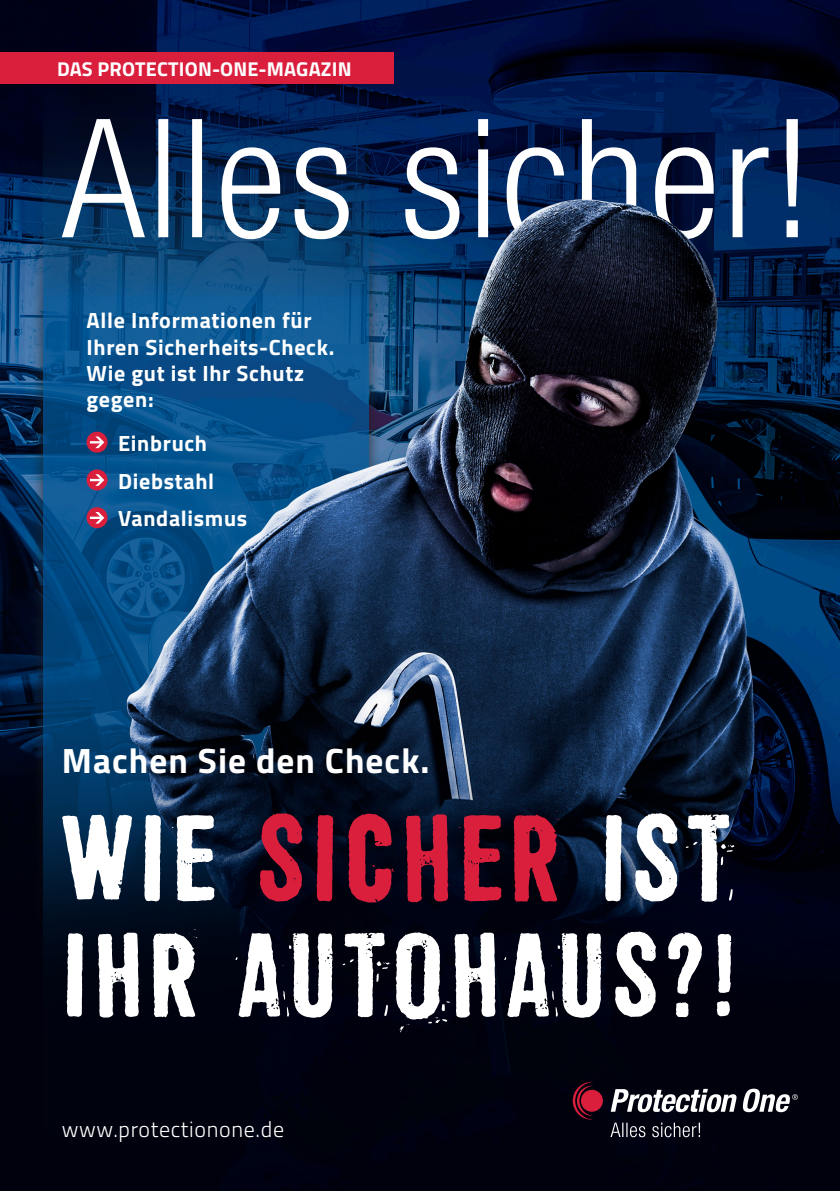
<style>
.page{position:relative;width:840px;height:1191px;background:#fff}
.page>*{position:absolute;margin:0;border:0;box-sizing:border-box;transform-origin:0 0}
.t1{font:121.2px "Shoemaker";letter-spacing:.04em;color:#fff}
.t2{font:117.2px "Shoemaker";letter-spacing:.04em;color:#fff}
.t3{font:700 35.2px "Titillium";letter-spacing:.03em;color:#fff}
.t4{font:700 22px/26.4px "Titillium";letter-spacing:.03em;color:#fff}
.t5{font:300 22px "Titillium";letter-spacing:.03em;color:#fff}
.t6{font:700 20px "Titillium";letter-spacing:.01em;color:#fff}
.s1{color:#da1f3d}
</style>
<div class="page">
<img style="left:0;top:0;width:839px;height:193px">
<svg style="left:43px;top:0;width:326px;height:193px;background:#00113b"></svg>
<svg style="left:62px;top:119px;width:735px;height:74px"></svg>
<img style="left:0;top:193px;width:839px;height:998px">
<svg style="left:610px;top:1088px;width:187px;height:24px"></svg>
<div style="left:580px;top:1089px;width:22px;height:22px;background:#da1f3d;border-radius:50%"></div>
<svg style="left:572px;top:1081px;width:21px;height:38px"></svg>
<svg style="left:610px;top:1122px;width:89px;height:15px"></svg>
<div style="left:0;top:52px;width:393px;height:32px;background:#da1f3d"></div>
<div style="left:86px;top:432px;width:21px;height:21px;background:#da1f3d;border-radius:50%"></div>
<svg style="left:90px;top:436px;width:14px;height:12px"></svg>
<div style="left:86px;top:469px;width:21px;height:21px;background:#da1f3d;border-radius:50%"></div>
<svg style="left:90px;top:474px;width:14px;height:12px"></svg>
<div style="left:86px;top:507px;width:21px;height:21px;background:#da1f3d;border-radius:50%"></div>
<svg style="left:90px;top:512px;width:14px;height:11px"></svg>
<p class="t6" style="left:57px;top:53px;width:296px">DAS PROTECTION-ONE-MAGAZIN</p>
<p class="t4" style="left:86px;top:306px;width:249px">Alle Informationen für<br>Ihren Sicherheits-Check.<br>Wie gut ist Ihr Schutz gegen:</p>
<p class="t4" style="left:118px;top:429px;width:90px">Einbruch</p>
<p class="t4" style="left:118px;top:466px;width:97px">Diebstahl</p>
<p class="t4" style="left:118px;top:504px;width:131px">Vandalismus</p>
<p class="t3" style="left:62px;top:733px;width:369px">Machen Sie den Check.</p>
<p class="t1" style="left:62px;top:789px;width:670px">WIE <span class="s1">SICHER</span> IST</p>
<p class="t2" style="left:62px;top:909px;width:678px">IHR AUTOHAUS?!</p>
<p class="t5" style="left:62px;top:1113px;width:224px">www.protectionone.de</p>
</div>
